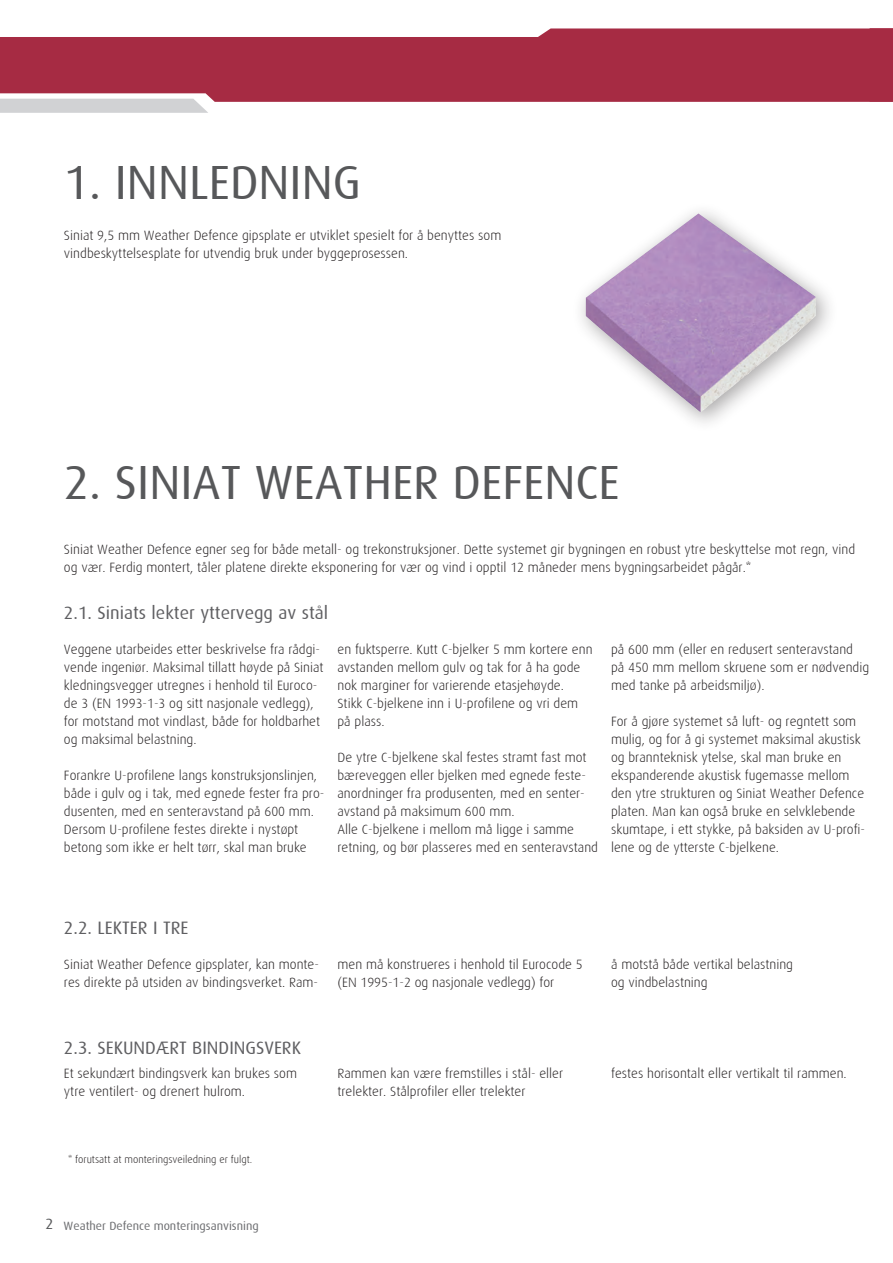
<style>
.page{position:relative;width:893px;height:1263px;background:#fff}
.page>*{position:absolute;margin:0;border:0;box-sizing:border-box;transform-origin:0 0}
.t1{font:48px "Dax";color:#57585a}
.Normaal{font:18px "Dax";color:#5f5f62}
.Brødtekst_test{font:300 13.5px/18px "Dax";color:#231f20}
.t2{font:12px "Dax";color:#6c6d70}
.t3{font:300 10.5px "Dax";color:#231f20}
.s1{font-size:15px;color:#57585a}
</style>
<div class="page">
<svg style="left:0;top:28px;width:870px;height:74px;background:#ae4055"></svg>
<div style="left:0;top:99px;width:208px;height:14px;background:#d1d2d4"></div>
<div style="left:870px;top:28px;width:23px;height:74px;background:#a62b43"></div>
<img style="left:586px;top:213px;width:230px;height:199px">
<p class="t1" style="left:64px;top:156px;width:299px">1. INNLEDNING</p>
<p class="Brødtekst_test" style="left:64px;top:227px;width:439px">Siniat 9,5 mm Weather Defence gipsplate er utviklet spesielt for å benyttes som vindbeskyttelsesplate for utvendig bruk under byggeprosessen.</p>
<p class="t1" style="left:64px;top:456px;width:557px">2. SINIAT WEATHER DEFENCE</p>
<p class="Brødtekst_test" style="left:64px;top:541px;width:793px">Siniat Weather Defence egner seg for både metall- og trekonstruksjoner. Dette systemet gir bygningen en robust ytre beskyttelse mot regn, vind og vær. Ferdig montert, tåler platene direkte eksponering for vær og vind i opptil 12 måneder mens bygningsarbeidet pågår.*</p>
<p class="Normaal" style="left:64px;top:603px;width:266px">2.1. Siniats lekter yttervegg av stål</p>
<p class="Brødtekst_test" style="left:64px;top:641px;width:261px">Veggene utarbeides etter beskrivelse fra rådgi&shy;vende ingeniør. Maksimal tillatt høyde på Siniat kledningsvegger utregnes i henhold til Euroco&shy;de 3 (EN 1993-1-3 og sitt nasjonale vedlegg), for motstand mot vindlast, både for holdbarhet og maksimal belastning.</p>
<p class="Brødtekst_test" style="left:64px;top:767px;width:262px">Forankre U-profilene langs konstruksjonslinjen, både i gulv og i tak, med egnede fester fra pro&shy;dusenten, med en senteravstand på 600 mm.<br>Dersom U-profilene festes direkte i nystøpt betong som ikke er helt tørr, skal man bruke</p>
<p class="Brødtekst_test" style="left:337px;top:640px;width:257px">en fuktsperre. Kutt C-bjelker 5 mm kortere enn avstanden mellom gulv og tak for å ha gode nok marginer for varierende etasjehøyde.<br>Stikk C-bjelkene inn i U-profilene og vri dem på plass.</p>
<p class="Brødtekst_test" style="left:337px;top:748px;width:262px">De ytre C-bjelkene skal festes stramt fast mot bæreveggen eller bjelken med egnede feste&shy;anordninger fra produsenten, med en senter&shy;avstand på maksimum 600 mm.<br>Alle C-bjelkene i mellom må ligge i samme retning, og bør plasseres med en senteravstand</p>
<p class="Brødtekst_test" style="left:611px;top:640px;width:260px">på 600 mm (eller en redusert senteravstand på 450 mm mellom skruene som er nødvendig med tanke på arbeidsmiljø).</p>
<p class="Brødtekst_test" style="left:611px;top:712px;width:256px">For å gjøre systemet så luft- og regntett som mulig, og for å gi systemet maksimal akustisk og brannteknisk ytelse, skal man bruke en ekspanderende akustisk fugemasse mellom den ytre strukturen og Siniat Weather Defence platen. Man kan også bruke en selvklebende skumtape, i ett stykke, på baksiden av U-profi&shy;lene og de ytterste C-bjelkene.</p>
<p class="Normaal" style="left:64px;top:918px;width:126px">2.2. LEKTER I TRE</p>
<p class="Brødtekst_test" style="left:64px;top:955px;width:257px">Siniat Weather Defence gipsplater, kan monte&shy;res direkte på utsiden av bindingsverket. Ram-</p>
<p class="Brødtekst_test" style="left:337px;top:955px;width:247px">men må konstrueres i henhold til Eurocode 5</p>
<p class="Brødtekst_test" style="left:337px;top:973px;width:218px">(EN 1995-1-2 og nasjonale vedlegg) for</p>
<p class="Brødtekst_test" style="left:611px;top:955px;width:183px">å motstå både vertikal belastning</p>
<p class="Brødtekst_test" style="left:611px;top:973px;width:98px">og vindbelastning</p>
<p class="Normaal" style="left:64px;top:1038px;width:239px">2.3. SEKUNDÆRT BINDINGSVERK</p>
<p class="Brødtekst_test" style="left:64px;top:1065px;width:235px">Et sekundært bindingsverk kan brukes som ytre ventilert- og drenert hulrom.</p>
<p class="Brødtekst_test" style="left:337px;top:1065px;width:227px">Rammen kan være fremstilles i stål- eller trelekter. Stålprofiler eller trelekter</p>
<p class="Brødtekst_test" style="left:611px;top:1065px;width:237px">festes horisontalt eller vertikalt til rammen.</p>
<p class="t3" style="left:68px;top:1153px;width:186px">* forutsatt at monteringsveiledning er fulgt.</p>
<p class="t2" style="left:45px;top:1219px;width:215px"><span class="s1">2</span> Weather Defence monteringsanvisning</p>
</div>
